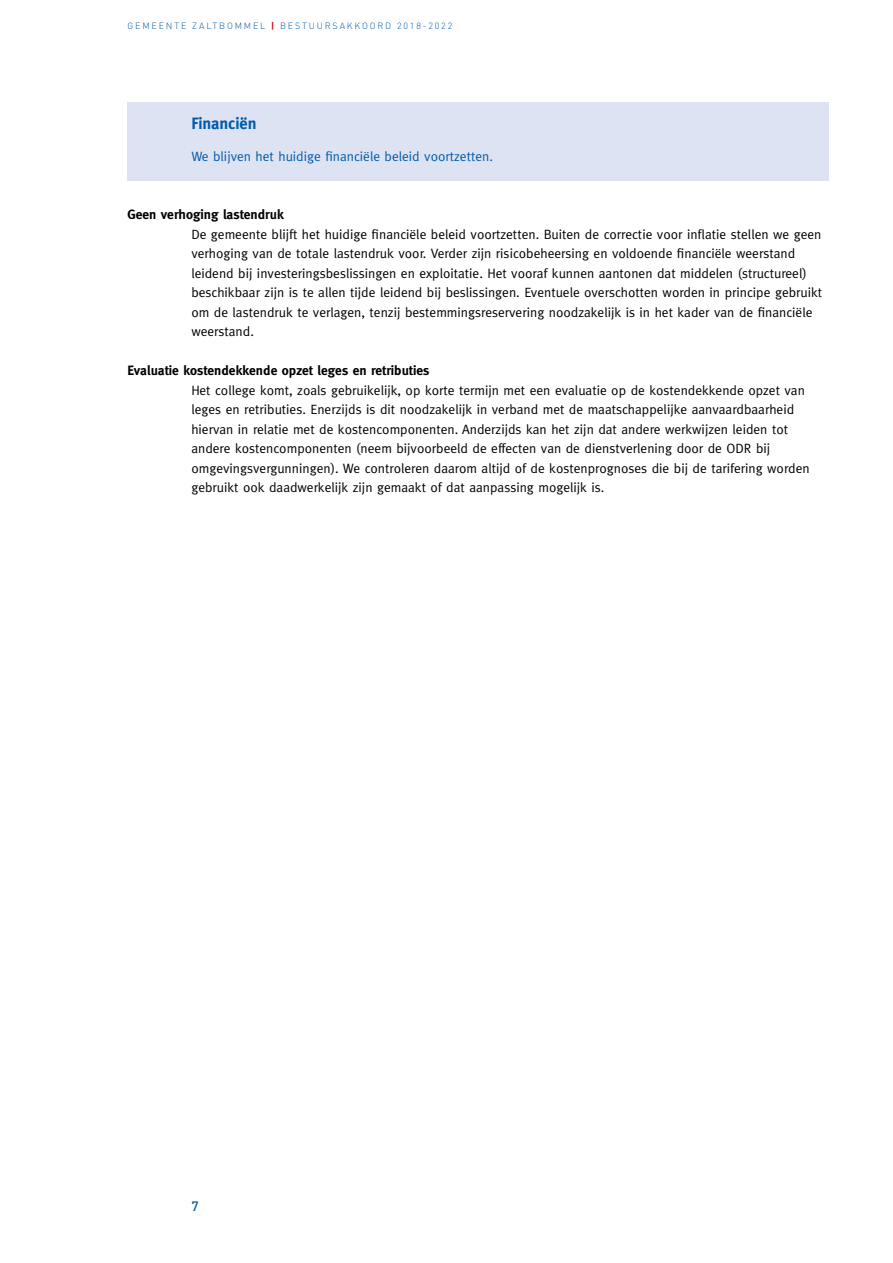
<style>
.page{position:relative;width:893px;height:1263px;background:#fff}
.page>*{position:absolute;margin:0;border:0;box-sizing:border-box;transform-origin:0 0}
.t1{font:700 16.5px "Meta";color:#005ca9}
.t2{font:13.5px/19.5px "Meta";color:#000}
.t3{font:700 13.5px "Meta";color:#000}
.t4{font:13.5px "Meta";color:#005ca9}
.t5{font:500 13.5px "DIN";color:#005ca9}
.t6{font:300 9px "DIN";letter-spacing:.2em;color:#005ca9}
.s1{font-weight:700;color:#d1050c}
</style>
<div class="page">
<div style="left:128px;top:102px;width:701px;height:78px;background:#dee3f4"></div>
<p class="t6" style="left:128px;top:20px;width:326px">GEMEENTE ZALTBOMMEL <span class="s1">|</span> BESTUURSAKKOORD 2018-2022</p>
<p class="t1" style="left:191px;top:114px;width:67px">Financiën</p>
<p class="t4" style="left:191px;top:148px;width:303px">We blijven het huidige financiële beleid voortzetten.</p>
<p class="t3" style="left:128px;top:207px;width:158px">Geen verhoging lastendruk</p>
<p class="t2" style="left:191px;top:224px;width:632px">De gemeente blijft het huidige financiële beleid voortzetten. Buiten de correctie voor inflatie stellen we geen verhoging van de totale lastendruk voor. Verder zijn risicobeheersing en voldoende financiële weerstand leidend bij investeringsbeslissingen en exploitatie. Het vooraf kunnen aantonen dat middelen (structureel) beschikbaar zijn is te allen tijde leidend bij beslissingen. Eventuele overschotten worden in principe gebruikt om de lastendruk te verlagen, tenzij bestemmingsreservering noodzakelijk is in het kader van de financiële weerstand.</p>
<p class="t3" style="left:128px;top:363px;width:303px">Evaluatie kostendekkende opzet leges en retributies</p>
<p class="t2" style="left:191px;top:380px;width:620px">Het college komt, zoals gebruikelijk, op korte termijn met een evaluatie op de kostendekkende opzet van leges en retributies. Enerzijds is dit noodzakelijk in verband met de maatschappelijke aanvaardbaarheid hiervan in relatie met de kostencomponenten. Anderzijds kan het zijn dat andere werkwijzen leiden tot andere kostencomponenten (neem bijvoorbeeld de effecten van de dienstverlening door de ODR bij omgevingsvergunningen). We controleren daarom altijd of de kostenprognoses die bij de tarifering worden gebruikt ook daadwerkelijk zijn gemaakt of dat aanpassing mogelijk is.</p>
<p class="t5" style="left:191px;top:1198px;width:9px">7</p>
</div>
